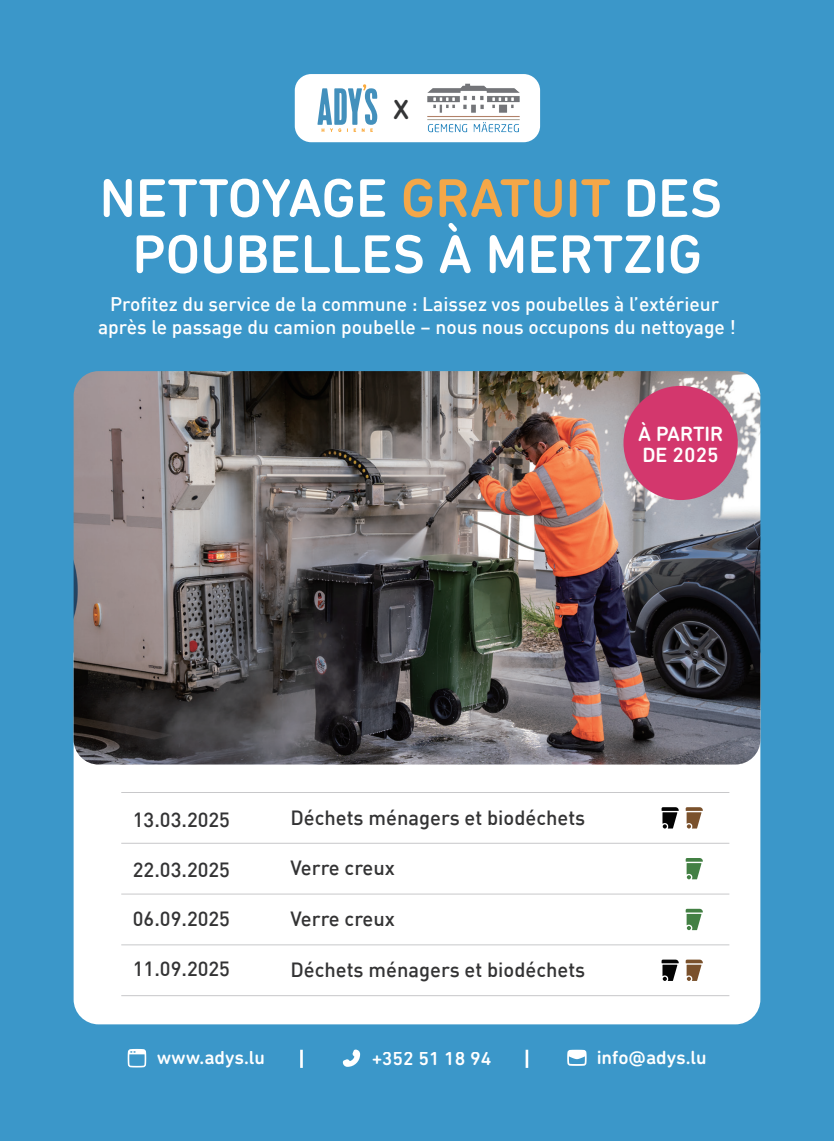
<style>
.page{position:relative;width:834px;height:1141px;background:#fff}
.page>*{position:absolute;margin:0;border:0;box-sizing:border-box;transform-origin:0 0}
.t1{font:500 55.3px/56.2px "DIN Next Rounded LT Pro";color:#fff;text-align:center}
.t2{font:500 28px "DIN Next Rounded LT Pro";color:#343536}
.t3{font:500 21px/21.3px "DIN Next Rounded LT Pro";color:#fff}
.t4{font:500 20.12px "DIN";color:#333334}
.t5{font:500 19.43px "DIN Next Rounded LT Pro";color:#fff}
.t6{font:500 19.25px/22.8px "DIN";color:#fff;text-align:center}
.s1{color:#f4a748}
</style>
<div class="page">
<div style="left:0;top:0;width:833px;height:1141px;background:#3b97c9"></div>
<div style="left:74px;top:631px;width:686px;height:393px;background:#fff;border-radius:25px"></div>
<svg style="left:128px;top:1049px;width:18px;height:18px"></svg>
<svg style="left:343px;top:1050px;width:17px;height:17px"></svg>
<svg style="left:567px;top:1050px;width:19px;height:16px"></svg>
<hr style="left:300px;top:1050px;width:3px;height:18px;background:#fff">
<hr style="left:525px;top:1050px;width:3px;height:18px;background:#fff">
<div style="left:295px;top:74px;width:245px;height:68px;background:#fff;border-radius:16px"></div>
<img style="left:427px;top:83px;width:93px;height:50px">
<svg style="left:317px;top:84px;width:60px;height:48px"></svg>
<img style="left:74px;top:371px;width:686px;height:394px">
<div style="left:623px;top:386px;width:114px;height:114px;background:#d3376d;border-radius:50%"></div>
<hr style="left:121px;top:792px;width:608px;height:1px;background:#8e8f93">
<hr style="left:121px;top:843px;width:608px;height:1px;background:#8e8f93">
<hr style="left:121px;top:894px;width:608px;height:1px;background:#8e8f93">
<hr style="left:121px;top:944px;width:608px;height:1px;background:#8e8f93">
<hr style="left:121px;top:995px;width:608px;height:1px;background:#8e8f93">
<svg style="left:661px;top:807px;width:17px;height:21px"></svg>
<svg style="left:661px;top:960px;width:17px;height:21px"></svg>
<svg style="left:685px;top:807px;width:17px;height:21px"></svg>
<svg style="left:685px;top:858px;width:17px;height:21px"></svg>
<svg style="left:685px;top:909px;width:17px;height:21px"></svg>
<svg style="left:685px;top:960px;width:17px;height:21px"></svg>
<h2 class="t2" style="left:393px;top:93px;width:18px">X</h2>
<h1 class="t1" style="left:100px;top:169px;width:624px">NETTOYAGE <span class="s1">GRATUIT</span> DES<br>POUBELLES À MERTZIG</h1>
<p class="t6" style="left:98px;top:292px;width:639px">Profitez du service de la commune : Laissez vos poubelles à l’extérieur après le passage du camion poubelle – nous nous occupons du nettoyage !</p>
<p class="t3" style="left:638px;top:423px;width:87px">À PARTIR<br>DE 2025</p>
<p class="t4" style="left:133px;top:807px;width:99px">13.03.2025</p>
<p class="t4" style="left:290px;top:804px;width:296px">Déchets ménagers et biodéchets</p>
<p class="t4" style="left:290px;top:855px;width:106px">Verre creux</p>
<p class="t4" style="left:290px;top:906px;width:106px">Verre creux</p>
<p class="t4" style="left:290px;top:957px;width:296px">Déchets ménagers et biodéchets</p>
<p class="t4" style="left:133px;top:856px;width:99px">22.03.2025</p>
<p class="t4" style="left:133px;top:906px;width:99px">06.09.2025</p>
<p class="t4" style="left:133px;top:956px;width:99px">11.09.2025</p>
<p class="t5" style="left:156px;top:1046px;width:110px">www.adys.lu</p>
<p class="t5" style="left:371px;top:1048px;width:122px">+352 51 18 94</p>
<p class="t5" style="left:596px;top:1046px;width:112px">info@adys.lu</p>
</div>
